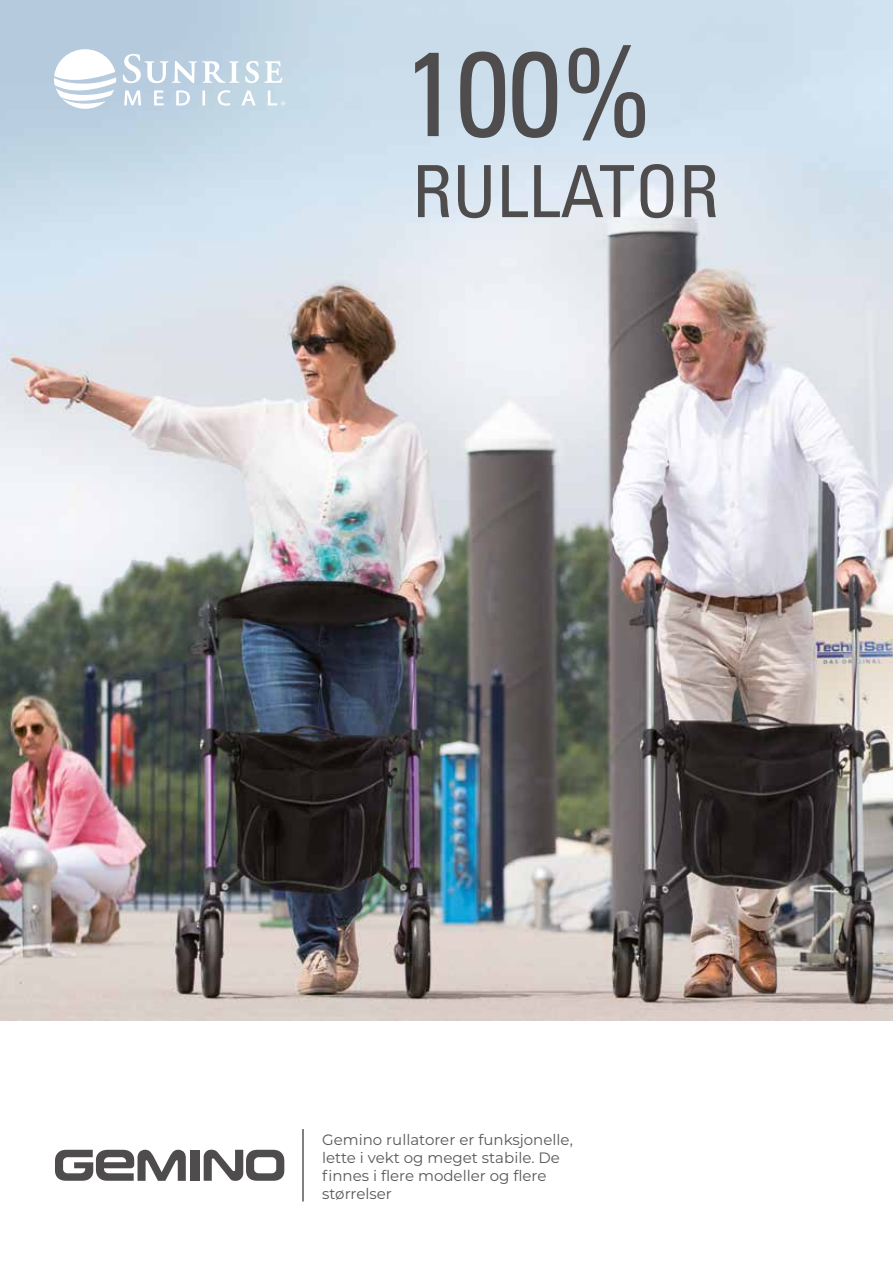
<style>
.page{position:relative;width:893px;height:1263px;background:#fff}
.page>*{position:absolute;margin:0;border:0;box-sizing:border-box;transform-origin:0 0}
.t1{font:condensed 120px "Univers Com 57";color:#4e4c4c}
.t2{font:condensed 72px "Univers Com 57";color:#4e4c4c}
.t3{font:15px/18px "Montserrat";color:#575756}
</style>
<div class="page">
<img style="left:0;top:0;width:893px;height:1020px">
<div style="left:190px;top:1150px;width:10px;height:31px;background:#4e4c4c"></div>
<svg style="left:204px;top:1150px;width:80px;height:31px"></svg>
<svg style="left:55px;top:1149px;width:131px;height:32px"></svg>
<svg style="left:54px;top:49px;width:62px;height:60px"></svg>
<svg style="left:123px;top:54px;width:116px;height:29px"></svg>
<svg style="left:245px;top:61px;width:38px;height:22px"></svg>
<svg style="left:124px;top:90px;width:17px;height:15px"></svg>
<svg style="left:154px;top:90px;width:10px;height:15px"></svg>
<svg style="left:176px;top:90px;width:14px;height:16px"></svg>
<svg style="left:202px;top:90px;width:3px;height:15px"></svg>
<svg style="left:218px;top:90px;width:12px;height:16px"></svg>
<svg style="left:242px;top:90px;width:14px;height:15px"></svg>
<svg style="left:268px;top:90px;width:17px;height:15px"></svg>
<hr style="left:302px;top:1129px;width:2px;height:72px;background:#575756">
<h1 class="t1" style="left:404px;top:17px;width:251px">100%</h1>
<h2 class="t2" style="left:412px;top:146px;width:308px">RULLATOR</h2>
<p class="t3" style="left:322px;top:1130px;width:252px">Gemino rullatorer er funksjonelle, lette i vekt og meget stabile. De finnes i flere modeller og flere størrelser</p>
</div>
